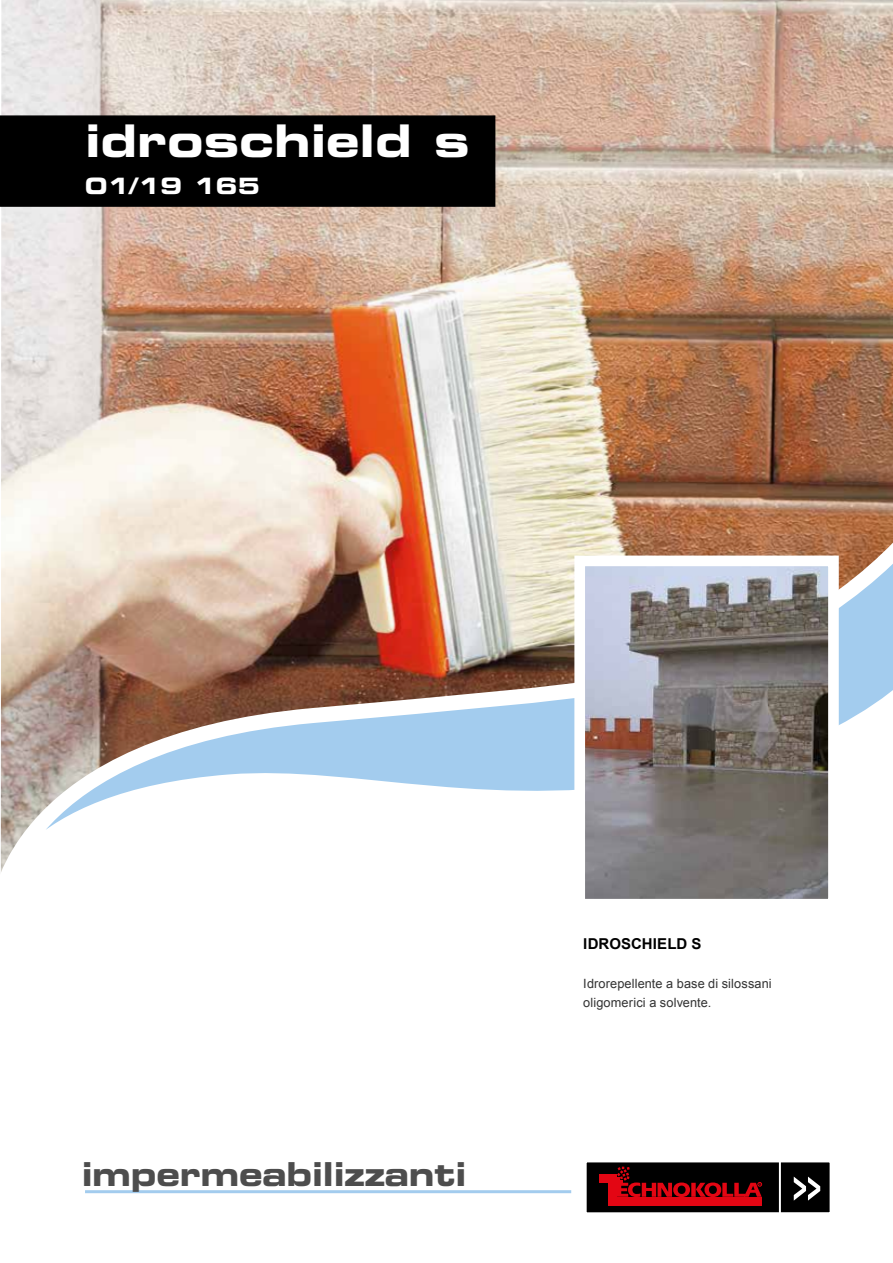
<style>
.page{position:relative;width:893px;height:1263px;background:#fff}
.page>*{position:absolute;margin:0;border:0;box-sizing:border-box;transform-origin:0 0}
.t1{font:45px "Eurostile Bold Extended Two";color:#fff}
.t2{font:33px "Eurostile Bold Extended Two";letter-spacing:-.005em;color:#4d4d4d;scale:.96 1}
.t3{font:22.5px "Eurostile Bold Extended Two";color:#fff}
.t4{font:700 15px "Arial";letter-spacing:.005em;color:#000}
.t5{font:12.75px/19.6px "Arial";letter-spacing:.01em;color:#333}
</style>
<div class="page">
<img style="left:1px;top:0;width:892px;height:485px">
<img style="left:1px;top:485px;width:892px;height:187px">
<svg style="left:0;top:672px;width:893px;height:522px"></svg>
<div style="left:586px;top:1161px;width:245px;height:52px;background:#000"></div>
<div style="left:585px;top:1160px;width:247px;height:54px;border:2px solid #fff"></div>
<svg style="left:599px;top:1166px;width:163px;height:39px"></svg>
<svg style="left:794px;top:1176px;width:26px;height:24px"></svg>
<hr style="left:779px;top:1161px;width:2px;height:52px;background:#fff">
<hr style="left:85px;top:1190px;width:486px;height:3px;background:#a3ccee">
<div style="left:0;top:115px;width:495px;height:92px;background:#000;border:2px solid #000"></div>
<img style="left:586px;top:567px;width:241px;height:330px">
<div style="left:574px;top:555px;width:265px;height:354px;border:11px solid #fff"></div>
<h1 class="t1" style="left:85px;top:109px;width:386px">idroschield s</h1>
<h3 class="t3" style="left:85px;top:170px;width:177px">01/19 165</h3>
<h2 class="t2" style="left:82px;top:1151px;width:402px">impermeabilizzanti</h2>
<p class="t4" style="left:583px;top:934px;width:120px">IDROSCHIELD S</p>
<p class="t5" style="left:583px;top:973px;width:190px">Idrorepellente a base di silossani oligomerici a solvente.</p>
</div>
